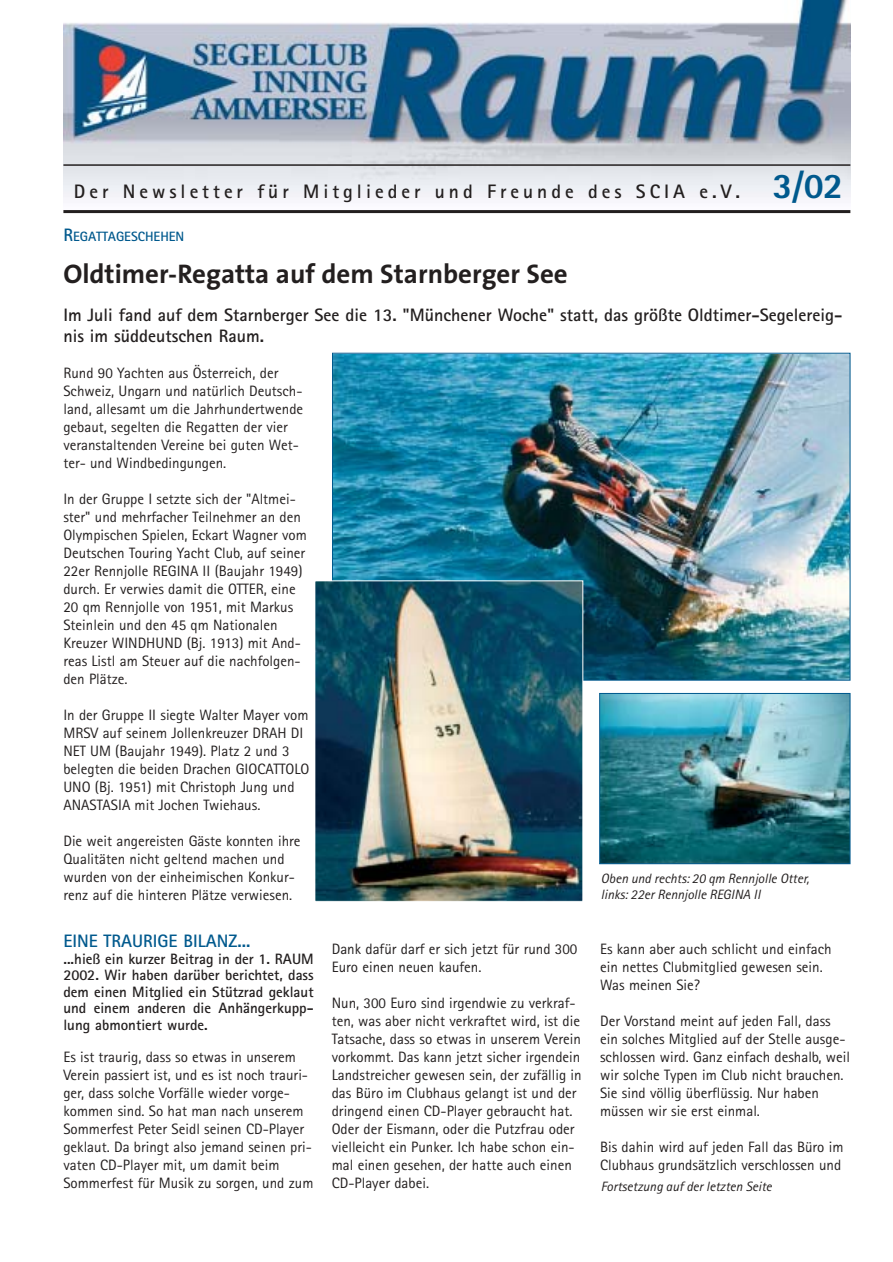
<style>
.page{position:relative;width:893px;height:1262px;background:#fff}
.page>*{position:absolute;margin:0;border:0;box-sizing:border-box;transform-origin:0 0}
.t1{font:700 27px "The Sans";color:#231f1f}
.t2{font:700 19.5px "Rotis Sans Serif";letter-spacing:.205em;color:#231f1f}
.t3{font:700 18px/21.6px "Rotis Sans Serif";color:#231f1f}
.t4{font:700 18px "Rotis Sans Serif";color:#00598d}
.t5{font:15px/18px "Rotis Sans Serif";color:#231f1f}
.t6{font:700 15px/16.5px "Rotis Sans Serif";color:#231f1f;text-align:justify}
.t7{font:italic 13.5px/16.2px "Rotis Sans Serif";color:#231f1f}
.t8{font:700 13.5px "Rotis Sans Serif";color:#00598d}
.s1{font-weight:800;font-size:36px;color:#00598d}
.s2{font-size:18px}
</style>
<div class="page">
<hr style="left:63px;top:210px;width:787px;height:3px;background:#231f1f">
<img style="left:63px;top:0;width:787px;height:198px">
<hr style="left:63px;top:164px;width:787px;height:2px;background:#231f1f">
<img style="left:334px;top:355px;width:514px;height:323px">
<img style="left:601px;top:695px;width:247px;height:167px">
<div style="left:599px;top:693px;width:251px;height:171px;border:1px solid #00598d"></div>
<img style="left:316px;top:582px;width:265px;height:317px">
<div style="left:314px;top:580px;width:269px;height:321px;border:1px solid #fff"></div>
<h2 class="t2" style="left:74px;top:185px;width:770px">Der Newsletter für Mitglieder und Freunde des SCIA e.V. <span class="s1">3/02</span></h2>
<p class="t8" style="left:63px;top:232px;width:122px"><span class="s2">R</span>EGATTAGESCHEHEN</p>
<h1 class="t1" style="left:63px;top:264px;width:506px">Oldtimer-Regatta auf dem Starnberger See</h1>
<p class="t3" style="left:63px;top:306px;width:780px">Im Juli fand auf dem Starnberger See die 13. "Münchener Woche" statt, das größte Oldtimer-Segelereig&shy;nis im süddeutschen Raum.</p>
<p class="t5" style="left:63px;top:365px;width:241px">Rund 90 Yachten aus Österreich, der Schweiz, Ungarn und natürlich Deutsch&shy;land, allesamt um die Jahrhundertwende gebaut, segelten die Regatten der vier veranstaltenden Vereine bei guten Wet&shy;ter- und Windbedingungen.</p>
<p class="t5" style="left:63px;top:491px;width:245px">In der Gruppe I setzte sich der "Altmei&shy;ster" und mehrfacher Teilnehmer an den Olympischen Spielen, Eckart Wagner vom Deutschen Touring Yacht Club, auf seiner 22er Rennjolle REGINA II (Baujahr 1949) durch. Er verwies damit die OTTER, eine 20 qm Rennjolle von 1951, mit Markus Steinlein und den 45 qm Nationalen Kreuzer WINDHUND (Bj. 1913) mit And&shy;reas Listl am Steuer auf die nachfolgen&shy;den Plätze.</p>
<p class="t5" style="left:63px;top:707px;width:247px">In der Gruppe II siegte Walter Mayer vom MRSV auf seinem Jollenkreuzer DRAH DI NET UM (Baujahr 1949). Platz 2 und 3 belegten die beiden Drachen GIOCATTOLO UNO (Bj. 1951) mit Christoph Jung und ANASTASIA mit Jochen Twiehaus.</p>
<p class="t5" style="left:63px;top:833px;width:239px">Die weit angereisten Gäste konnten ihre Qualitäten nicht geltend machen und wurden von der einheimischen Konkur&shy;renz auf die hinteren Plätze verwiesen.</p>
<p class="t4" style="left:63px;top:934px;width:188px">EINE TRAURIGE BILANZ...</p>
<p class="t6" style="left:63px;top:952px;width:252px">...hieß ein kurzer Beitrag in der 1. RAUM 2002. Wir haben darüber berichtet, dass dem einen Mitglied ein Stützrad geklaut und einem anderen die Anhängerkupp&shy;lung abmontiert wurde.</p>
<p class="t5" style="left:63px;top:1049px;width:251px">Es ist traurig, dass so etwas in unserem Verein passiert ist, und es ist noch trauri&shy;ger, dass solche Vorfälle wieder vorge&shy;kommen sind. So hat man nach unserem Sommerfest Peter Seidl seinen CD-Player geklaut. Da bringt also jemand seinen pri&shy;vaten CD-Player mit, um damit beim Sommerfest für Musik zu sorgen, und zum</p>
<p class="t7" style="left:601px;top:872px;width:210px">Oben und rechts: 20 qm Rennjolle Otter, links: 22er Rennjolle REGINA II</p>
<p class="t5" style="left:332px;top:941px;width:247px">Dank dafür darf er sich jetzt für rund 300<br>Euro einen neuen kaufen.</p>
<p class="t5" style="left:332px;top:995px;width:251px">Nun, 300 Euro sind irgendwie zu verkraf&shy;ten, was aber nicht verkraftet wird, ist die Tatsache, dass so etwas in unserem Verein vorkommt. Das kann jetzt sicher irgendein Landstreicher gewesen sein, der zufällig in das Büro im Clubhaus gelangt ist und der dringend einen CD-Player gebraucht hat.<br>Oder der Eismann, oder die Putzfrau oder vielleicht ein Punker. Ich habe schon ein&shy;mal einen gesehen, der hatte auch einen CD-Player dabei.</p>
<p class="t5" style="left:600px;top:941px;width:233px">Es kann aber auch schlicht und einfach ein nettes Clubmitglied gewesen sein.<br>Was meinen Sie?</p>
<p class="t5" style="left:600px;top:1013px;width:251px">Der Vorstand meint auf jeden Fall, dass ein solches Mitglied auf der Stelle ausge&shy;schlossen wird. Ganz einfach deshalb, weil wir solche Typen im Club nicht brauchen.<br>Sie sind völlig überflüssig. Nur haben müssen wir sie erst einmal.</p>
<p class="t5" style="left:600px;top:1139px;width:245px">Bis dahin wird auf jeden Fall das Büro im<br>Clubhaus grundsätzlich verschlossen und</p>
<p class="t7" style="left:601px;top:1179px;width:172px">Fortsetzung auf der letzten Seite</p>
</div>
